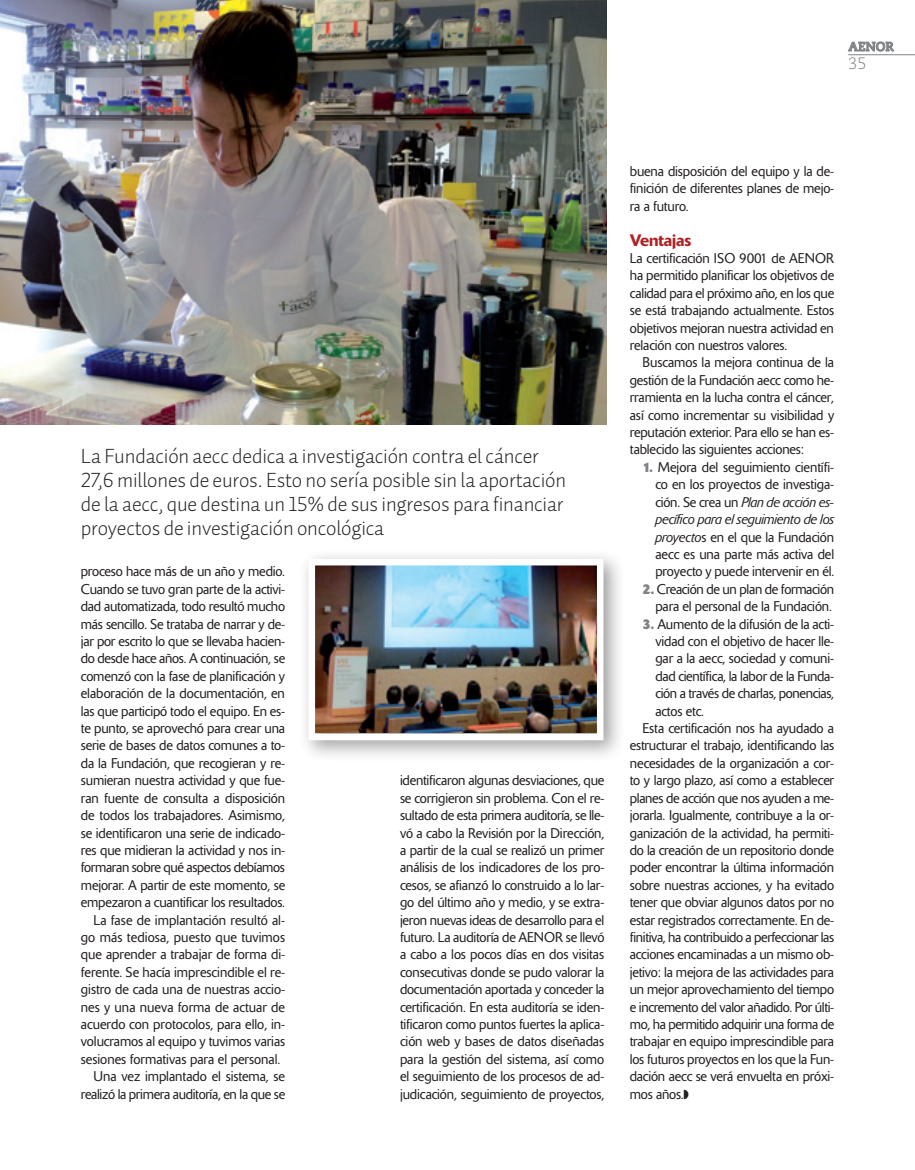
<style>
.page{position:relative;width:915px;height:1170px;background:#fff}
.page>*{position:absolute;margin:0;border:0;box-sizing:border-box;transform-origin:0 0}
._05_SUMARIO_TEMAS{font:21px/24px "Auto 1 Light LF";letter-spacing:-.01em;color:#231f20}
._04_LADILLO{font:500 16.5px "Delta";letter-spacing:-.01em;color:#ae2226}
.t1{font:300 16.5px "Caecilia LT Std";color:#808285}
._04_TEXTO_CORRIDO{font:300 13.95px/17.4px "Delta";letter-spacing:-.01em;color:#231f20;text-align:justify}
.t2{font:700 12.75px "Caecilia LT Std";color:#808285}
.s1{font-weight:700;color:#808285}
.s2{font-style:italic}
</style>
<div class="page">
<svg style="left:848px;top:42px;width:45px;height:9px"></svg>
<hr style="left:848px;top:54px;width:66px;height:1px;background:#808285">
<img style="left:0;top:0;width:606px;height:424px">
<div style="left:298px;top:548px;width:327px;height:214px;background:#231f20;opacity:.45"></div>
<img style="left:316px;top:567px;width:279px;height:165px">
<div style="left:308px;top:559px;width:295px;height:181px;border:7px solid #fff"></div>
<p class="t2" style="left:848px;top:39px;width:47px">AENOR</p>
<p class="t1" style="left:848px;top:54px;width:20px">35</p>
<p class="_05_SUMARIO_TEMAS" style="left:81px;top:443px;width:486px">La Fundación aecc dedica a investigación contra el cáncer 27,6 millones de euros. Esto no sería posible sin la aportación de la aecc, que destina un 15% de sus ingresos para financiar proyectos de investigación oncológica</p>
<p class="_04_TEXTO_CORRIDO" style="left:81px;top:563px;width:206px">proceso hace más de un año y medio.<br>Cuando se tuvo gran parte de la activi&shy;dad automatizada, todo resultó mucho más sencillo. Se trataba de narrar y de&shy;jar por escrito lo que se llevaba hacien&shy;do desde hace años. A continuación, se comenzó con la fase de planificación y elaboración de la documentación, en las que participó todo el equipo. En es&shy;te punto, se aprovechó para crear una serie de bases de datos comunes a to&shy;da la Fundación, que recogieran y re&shy;sumieran nuestra actividad y que fue&shy;ran fuente de consulta a disposición de todos los trabajadores. Asimismo, se identificaron una serie de indicado&shy;res que midieran la actividad y nos in&shy;formaran sobre qué aspectos debíamos mejorar. A partir de este momento, se empezaron a cuantificar los resultados.</p>
<p class="_04_TEXTO_CORRIDO" style="left:81px;top:911px;width:206px;text-indent:13px">La fase de implantación resultó al&shy;go más tediosa, puesto que tuvimos que aprender a trabajar de forma di&shy;ferente. Se hacía imprescindible el re&shy;gistro de cada una de nuestras accio&shy;nes y una nueva forma de actuar de acuerdo con protocolos, para ello, in&shy;volucramos al equipo y tuvimos varias sesiones formativas para el personal.</p>
<p class="_04_TEXTO_CORRIDO" style="left:81px;top:1067px;width:206px;text-align:right">Una vez implantado el sistema, se realizó la primera auditoría, en la que se</p>
<p class="_04_TEXTO_CORRIDO" style="left:400px;top:771px;width:206px">identificaron algunas desviaciones, que se corrigieron sin problema. Con el re&shy;sultado de esta primera auditoría, se lle&shy;vó a cabo la Revisión por la Dirección, a partir de la cual se realizó un primer análisis de los indicadores de los pro&shy;cesos, se afianzó lo construido a lo lar&shy;go del último año y medio, y se extra&shy;jeron nuevas ideas de desarrollo para el futuro. La auditoría de AENOR se llevó a cabo a los pocos días en dos visitas consecutivas donde se pudo valorar la documentación aportada y conceder la certificación. En esta auditoría se iden&shy;tificaron como puntos fuertes la aplica&shy;ción web y bases de datos diseñadas para la gestión del sistema, así como el seguimiento de los procesos de ad&shy;judicación, seguimiento de proyectos,</p>
<p class="_04_TEXTO_CORRIDO" style="left:629px;top:162px;width:206px">buena disposición del equipo y la de&shy;finición de diferentes planes de mejo&shy;ra a futuro.</p>
<p class="_04_LADILLO" style="left:629px;top:230px;width:63px">Ventajas</p>
<p class="_04_TEXTO_CORRIDO" style="left:629px;top:249px;width:206px">La certificación ISO 9001 de AENOR ha permitido planificar los objetivos de calidad para el próximo año, en los que se está trabajando actualmente. Estos objetivos mejoran nuestra actividad en relación con nuestros valores.</p>
<p class="_04_TEXTO_CORRIDO" style="left:629px;top:354px;width:206px;text-indent:13px">Buscamos la mejora continua de la gestión de la Fundación aecc como he&shy;rramienta en la lucha contra el cáncer, así como incrementar su visibilidad y reputación exterior. Para ello se han es&shy;tablecido las siguientes acciones:</p>
<p class="_04_TEXTO_CORRIDO" style="left:655px;top:458px;width:180px;text-indent:-13px"><span class="s1">1.</span> Mejora del seguimiento científi&shy;co en los proyectos de investiga&shy;ción. Se crea un <span class="s2">Plan de acción es&shy;pecífico para el seguimiento de los proyecto</span>s en el que la Fundación aecc es una parte más activa del proyecto y puede intervenir en él.</p>
<p class="_04_TEXTO_CORRIDO" style="left:642px;top:580px;width:193px;text-align:right"><span class="s1">2.</span> Creación de un plan de formación para el personal de la Fundación.</p>
<p class="_04_TEXTO_CORRIDO" style="left:655px;top:615px;width:180px;text-indent:-13px"><span class="s1">3.</span> Aumento de la difusión de la acti&shy;vidad con el objetivo de hacer lle&shy;gar a la aecc, sociedad y comuni&shy;dad científica, la labor de la Funda&shy;ción a través de charlas, ponencias, actos etc.</p>
<p class="_04_TEXTO_CORRIDO" style="left:629px;top:719px;width:206px;text-indent:13px">Esta certificación nos ha ayudado a estructurar el trabajo, identificando las necesidades de la organización a cor&shy;to y largo plazo, así como a establecer planes de acción que nos ayuden a me&shy;jorarla. Igualmente, contribuye a la or&shy;ganización de la actividad, ha permiti&shy;do la creación de un repositorio donde poder encontrar la última información sobre nuestras acciones, y ha evitado tener que obviar algunos datos por no estar registrados correctamente. En de&shy;finitiva, ha contribuido a perfeccionar las acciones encaminadas a un mismo ob&shy;jetivo: la mejora de las actividades para un mejor aprovechamiento del tiempo e incremento del valor añadido. Por últi&shy;mo, ha permitido adquirir una forma de trabajar en equipo imprescindible para los futuros proyectos en los que la Fun&shy;dación aecc se verá envuelta en próxi&shy;mos años.◗</p>
</div>
